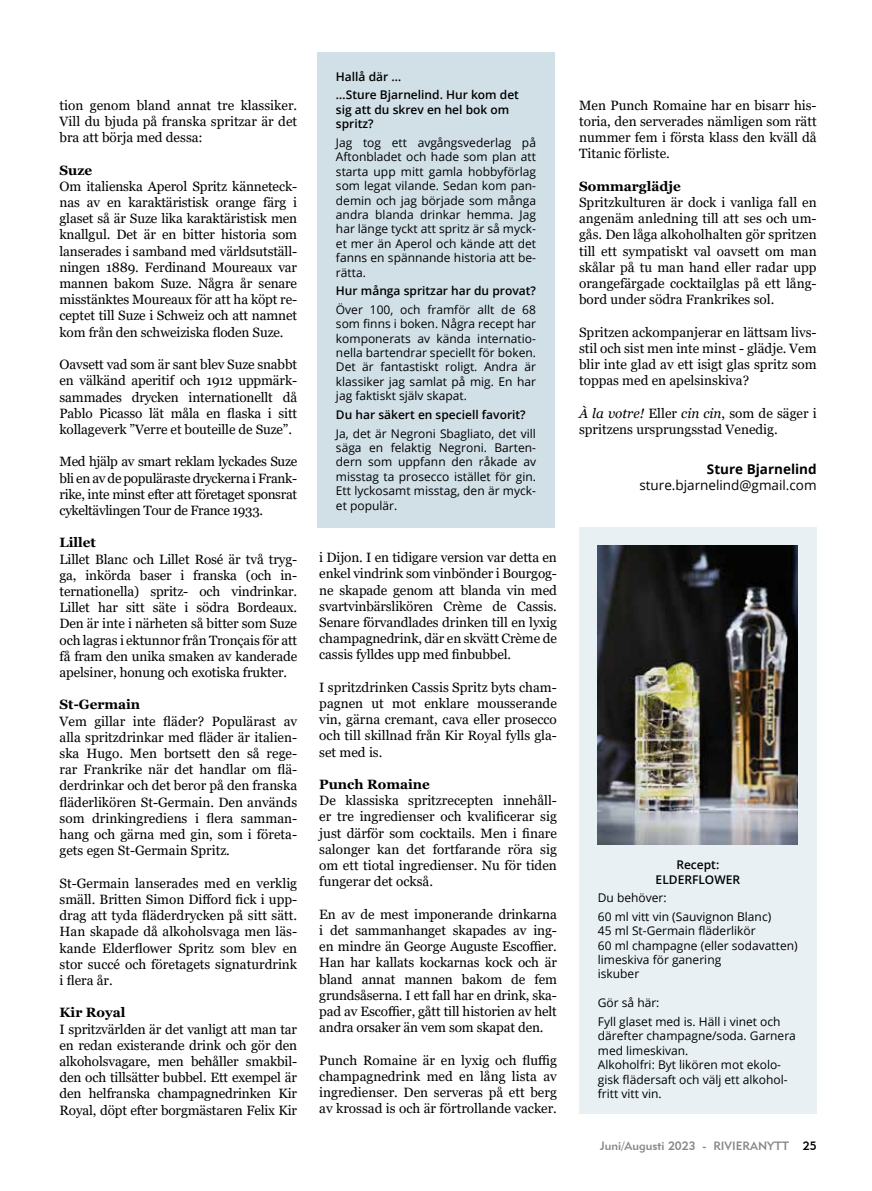
<style>
.page{position:relative;width:872px;height:1191px;background:#fff}
.page>*{position:absolute;margin:0;border:0;box-sizing:border-box;transform-origin:0 0}
.t1{font:13.5px/16.2px "Georgia";color:#000;text-align:justify}
.t2{font:700 13.5px "Georgia";color:#000}
.t3{font:13.5px "Open Sans";color:#000}
.t4{font:700 13.5px "Open Sans";color:#000}
.t5{font:12px/14.4px "Open Sans";color:#000}
.t6{font:600 12px/14.4px "Open Sans";color:#000}
.t7{font:12px "Geometric 415 BT Medium A";color:#878787}
.s1{font-style:italic}
.s2{color:#000}
</style>
<div class="page">
<div style="left:579px;top:527px;width:237px;height:587px;background:#e8f0f3"></div>
<div style="left:317px;top:52px;width:238px;height:475px;background:#d1e0e7"></div>
<img style="left:598px;top:546px;width:200px;height:298px">
<p class="t1" style="left:60px;top:97px;width:239px">tion genom bland annat tre klassiker.<br>Vill du bjuda på franska spritzar är det bra att börja med dessa:</p>
<p class="t2" style="left:60px;top:161px;width:34px">Suze</p>
<p class="t1" style="left:60px;top:178px;width:239px">Om italienska Aperol Spritz känneteck&shy;nas av en karaktäristisk orange färg i glaset så är Suze lika karaktäristisk men knallgul. Det är en bitter historia som lanserades i samband med världsutställ&shy;ningen 1889. Ferdinand Moureaux var mannen bakom Suze. Några år senare misstänktes Moureaux för att ha köpt re&shy;ceptet till Suze i Schweiz och att namnet kom från den schweiziska floden Suze.</p>
<p class="t1" style="left:60px;top:356px;width:239px">Oavsett vad som är sant blev Suze snabbt en välkänd aperitif och 1912 uppmärk&shy;sammades drycken internationellt då Pablo Picasso lät måla en flaska i sitt kollageverk ”Verre et bouteille de Suze”.</p>
<p class="t1" style="left:60px;top:454px;width:239px">Med hjälp av smart reklam lyckades Suze bli en av de populäraste dryckerna i Frank&shy;rike, inte minst efter att företaget sponsrat cykeltävlingen Tour de France 1933.</p>
<p class="t2" style="left:60px;top:534px;width:38px">Lillet</p>
<p class="t1" style="left:60px;top:551px;width:239px">Lillet Blanc och Lillet Rosé är två tryg&shy;ga, inkörda baser i franska (och in&shy;ternationella) spritz- och vindrinkar.<br>Lillet har sitt säte i södra Bordeaux.<br>Den är inte i närheten så bitter som Suze och lagras i ektunnor från Tronçais för att få fram den unika smaken av kanderade apelsiner, honung och exotiska frukter.</p>
<p class="t2" style="left:60px;top:696px;width:82px">St-Germain</p>
<p class="t1" style="left:60px;top:713px;width:239px">Vem gillar inte fläder? Populärast av alla spritzdrinkar med fläder är italien&shy;ska Hugo. Men bortsett den så rege&shy;rar Frankrike när det handlar om flä&shy;derdrinkar och det beror på den franska fläderlikören St-Germain. Den används som drinkingrediens i flera samman&shy;hang och gärna med gin, som i företa&shy;gets egen St-Germain Spritz.</p>
<p class="t1" style="left:60px;top:875px;width:239px">St-Germain lanserades med en verklig smäll. Britten Simon Difford fick i upp&shy;drag att tyda fläderdrycken på sitt sätt.<br>Han skapade då alkoholsvaga men läs&shy;kande Elderflower Spritz som blev en stor succé och företagets signaturdrink i flera år.</p>
<p class="t2" style="left:60px;top:1004px;width:67px">Kir Royal</p>
<p class="t1" style="left:60px;top:1021px;width:239px">I spritzvärlden är det vanligt att man tar en redan existerande drink och gör den alkoholsvagare, men behåller smakbil&shy;den och tillsätter bubbel. Ett exempel är den helfranska champagnedrinken Kir Royal, döpt efter borgmästaren Felix Kir</p>
<p class="t6" style="left:336px;top:67px;width:184px;line-height:18.6px">Hallå där …<br>…Sture Bjarnelind. Hur kom det</p>
<p class="t6" style="left:336px;top:102px;width:175px">sig att du skrev en hel bok om spritz?</p>
<p class="t5" style="left:336px;top:135px;width:201px;text-align:justify">Jag tog ett avgångsvederlag på Aftonbladet och hade som plan att starta upp mitt gamla hobbyförlag som legat vilande. Sedan kom pan&shy;demin och jag började som många andra blanda drinkar hemma. Jag har länge tyckt att spritz är så myck&shy;et mer än Aperol och kände att det fanns en spännande historia att be&shy;rätta.</p>
<p class="t6" style="left:336px;top:283px;width:201px">Hur många spritzar har du provat?</p>
<p class="t5" style="left:336px;top:302px;width:201px;text-align:justify">Över 100, och framför allt de 68 som finns i boken. Några recept har komponerats av kända internatio&shy;nella bartendrar speciellt för boken.<br>Det är fantastiskt roligt. Andra är klassiker jag samlat på mig. En har jag faktiskt själv skapat.</p>
<p class="t6" style="left:336px;top:407px;width:191px">Du har säkert en speciell favorit?</p>
<p class="t5" style="left:336px;top:426px;width:201px;text-align:justify">Ja, det är Negroni Sbagliato, det vill säga en felaktig Negroni. Barten&shy;dern som uppfann den råkade av misstag ta prosecco istället för gin.<br>Ett lyckosamt misstag, den är myck&shy;et populär.</p>
<p class="t1" style="left:319px;top:549px;width:239px">i Dijon. I en tidigare version var detta en enkel vindrink som vinbönder i Bourgog&shy;ne skapade genom att blanda vin med svartvinbärslikören Crème de Cassis.<br>Senare förvandlades drinken till en lyxig champagnedrink, där en skvätt Crème de cassis fylldes upp med finbubbel.</p>
<p class="t1" style="left:319px;top:679px;width:239px">I spritzdrinken Cassis Spritz byts cham&shy;pagnen ut mot enklare mousserande vin, gärna cremant, cava eller prosecco och till skillnad från Kir Royal fylls gla&shy;set med is.</p>
<p class="t2" style="left:319px;top:775px;width:112px">Punch Romaine</p>
<p class="t1" style="left:319px;top:792px;width:239px">De klassiska spritzrecepten innehåll&shy;er tre ingredienser och kvalificerar sig just därför som cocktails. Men i finare salonger kan det fortfarande röra sig om ett tiotal ingredienser. Nu för tiden fungerar det också.</p>
<p class="t1" style="left:319px;top:906px;width:239px">En av de mest imponerande drinkarna i det sammanhanget skapades av ing&shy;en mindre än George Auguste Escoffier.<br>Han har kallats kockarnas kock och är bland annat mannen bakom de fem grundsåserna. I ett fall har en drink, ska&shy;pad av Escoffier, gått till historien av helt andra orsaker än vem som skapat den.</p>
<p class="t1" style="left:319px;top:1052px;width:239px">Punch Romaine är en lyxig och fluffig champagnedrink med en lång lista av ingredienser. Den serveras på ett berg av krossad is och är förtrollande vacker.</p>
<p class="t1" style="left:579px;top:97px;width:239px">Men Punch Romaine har en bisarr his&shy;toria, den serverades nämligen som rätt nummer fem i första klass den kväll då Titanic förliste.</p>
<p class="t2" style="left:579px;top:177px;width:103px">Sommarglädje</p>
<p class="t1" style="left:579px;top:194px;width:239px">Spritzkulturen är dock i vanliga fall en angenäm anledning till att ses och um&shy;gås. Den låga alkoholhalten gör spritzen till ett sympatiskt val oavsett om man skålar på tu man hand eller radar upp orangefärgade cocktailglas på ett lång&shy;bord under södra Frankrikes sol.</p>
<p class="t1" style="left:579px;top:324px;width:239px">Spritzen ackompanjerar en lättsam livs&shy;stil och sist men inte minst - glädje. Vem blir inte glad av ett isigt glas spritz som toppas med en apelsinskiva?</p>
<p class="t1" style="left:579px;top:405px;width:239px"><span class="s1">À la votre!</span> Eller <span class="s1">cin cin</span>, som de säger i spritzens ursprungsstad Venedig.</p>
<p class="t4" style="left:707px;top:459px;width:111px">Sture Bjarnelind</p>
<p class="t3" style="left:639px;top:476px;width:179px">sture.bjarnelind@gmail.com</p>
<p class="t6" style="left:655px;top:857px;width:86px;text-align:center">Recept:<br>ELDERFLOWER</p>
<p class="t5" style="left:598px;top:888px;width:175px;line-height:18.6px">Du behöver:<br>60 ml vitt vin (Sauvignon Blanc)</p>
<p class="t5" style="left:598px;top:923px;width:201px">45 ml St-Germain fläderlikör<br>60 ml champagne (eller sodavatten) limeskiva för ganering<br>iskuber</p>
<p class="t5" style="left:598px;top:993px;width:184px;line-height:18.6px">Gör så här:<br>Fyll glaset med is. Häll i vinet och</p>
<p class="t5" style="left:598px;top:1028px;width:200px">därefter champagne/soda. Garnera med limeskivan.<br>Alkoholfri: Byt likören mot ekolo&shy;gisk flädersaft och välj ett alkohol&shy;fritt vitt vin.</p>
<p class="t7" style="left:600px;top:1138px;width:218px">Juni/Augusti 2023 - RIVIERANYTT <span class="s2">25</span></p>
</div>
